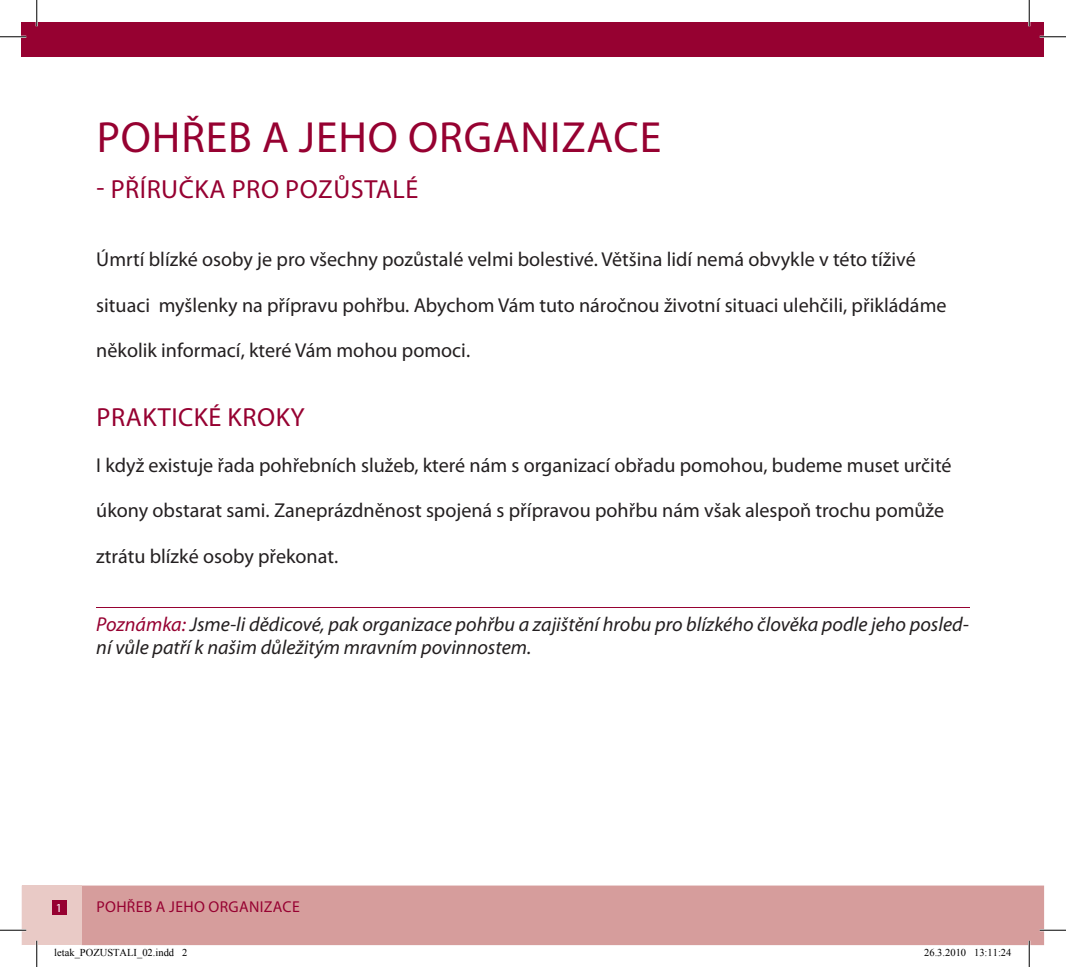
<style>
.page{position:relative;width:1066px;height:967px;background:#fff}
.page>*{position:absolute;margin:0;border:0;box-sizing:border-box;transform-origin:0 0}
.t1{font:43.75px "Myriad Pro";letter-spacing:.02em;color:#960131}
.t2{font:26.25px "Myriad Pro";letter-spacing:.02em;color:#960131}
.t3{font:20.12px "Myriad Pro";color:#231f20}
.t4{font:italic 20.12px/22.8px "Myriad Pro";color:#231f20}
.t5{font:15.75px "Myriad Pro";letter-spacing:.02em;color:#960131}
.t6{font:12.25px "Myriad Pro";color:#fff}
.t7{font:10.5px "Times New Roman";color:#000}
.s1{color:#960131}
</style>
<div class="page">
<div style="left:81px;top:885px;width:963px;height:60px;background:#d69d9c"></div>
<div style="left:22px;top:22px;width:1022px;height:35px;background:#960131"></div>
<div style="left:22px;top:885px;width:59px;height:60px;background:#e9cac6"></div>
<div style="left:52px;top:900px;width:15px;height:15px;background:#960131"></div>
<hr style="left:96px;top:607px;width:873px;height:1px;background:#960131">
<hr style="left:0;top:36px;width:26px;height:2px;background:#fff">
<hr style="left:1039px;top:36px;width:27px;height:2px;background:#fff">
<hr style="left:0;top:929px;width:26px;height:2px;background:#fff">
<hr style="left:1039px;top:929px;width:27px;height:2px;background:#fff">
<hr style="left:36px;top:0;width:2px;height:26px;background:#fff">
<hr style="left:36px;top:940px;width:2px;height:26px;background:#fff">
<hr style="left:1028px;top:0;width:2px;height:26px;background:#fff">
<hr style="left:1028px;top:940px;width:2px;height:26px;background:#fff">
<svg style="left:0;top:36px;width:26px;height:1px"></svg>
<svg style="left:1039px;top:36px;width:27px;height:1px"></svg>
<svg style="left:0;top:929px;width:26px;height:1px"></svg>
<svg style="left:1039px;top:929px;width:27px;height:1px"></svg>
<svg style="left:36px;top:0;width:1px;height:26px"></svg>
<svg style="left:36px;top:940px;width:1px;height:26px"></svg>
<svg style="left:1029px;top:0;width:1px;height:26px"></svg>
<svg style="left:1029px;top:940px;width:1px;height:26px"></svg>
<h1 class="t1" style="left:97px;top:110px;width:566px">POHŘEB A JEHO ORGANIZACE</h1>
<h2 class="t2" style="left:97px;top:172px;width:323px">- PŘÍRUČKA PRO POZŮSTALÉ</h2>
<p class="t3" style="left:96px;top:247px;width:821px">Úmrtí blízké osoby je pro všechny pozůstalé velmi bolestivé. Většina lidí nemá obvykle v této tíživé</p>
<p class="t3" style="left:96px;top:292px;width:851px">situaci myšlenky na přípravu pohřbu. Abychom Vám tuto náročnou životní situaci ulehčili, přikládáme</p>
<p class="t3" style="left:96px;top:338px;width:375px">několik informací, které Vám mohou pomoci.</p>
<h2 class="t2" style="left:97px;top:401px;width:209px">PRAKTICKÉ KROKY</h2>
<p class="t3" style="left:96px;top:452px;width:857px">I když existuje řada pohřebních služeb, které nám s organizací obřadu pomohou, budeme muset určité</p>
<p class="t3" style="left:96px;top:498px;width:849px">úkony obstarat sami. Zaneprázdněnost spojená s přípravou pohřbu nám však alespoň trochu pomůže</p>
<p class="t3" style="left:96px;top:543px;width:243px">ztrátu blízké osoby překonat.</p>
<p class="t4" style="left:96px;top:613px;width:874px"><span class="s1">Poznámka:</span> Jsme-li dědicové, pak organizace pohřbu a zajištění hrobu pro blízkého člověka podle jeho posled&shy;ní vůle patří k našim důležitým mravním povinnostem.</p>
<p class="t6" style="left:56px;top:900px;width:8px">1</p>
<p class="t5" style="left:96px;top:897px;width:205px">POHŘEB A JEHO ORGANIZACE</p>
<p class="t7" style="left:54px;top:945px;width:134px">letak_POZUSTALI_02.indd 2</p>
<p class="t7" style="left:924px;top:945px;width:89px">26.3.2010 13:11:24</p>
</div>
